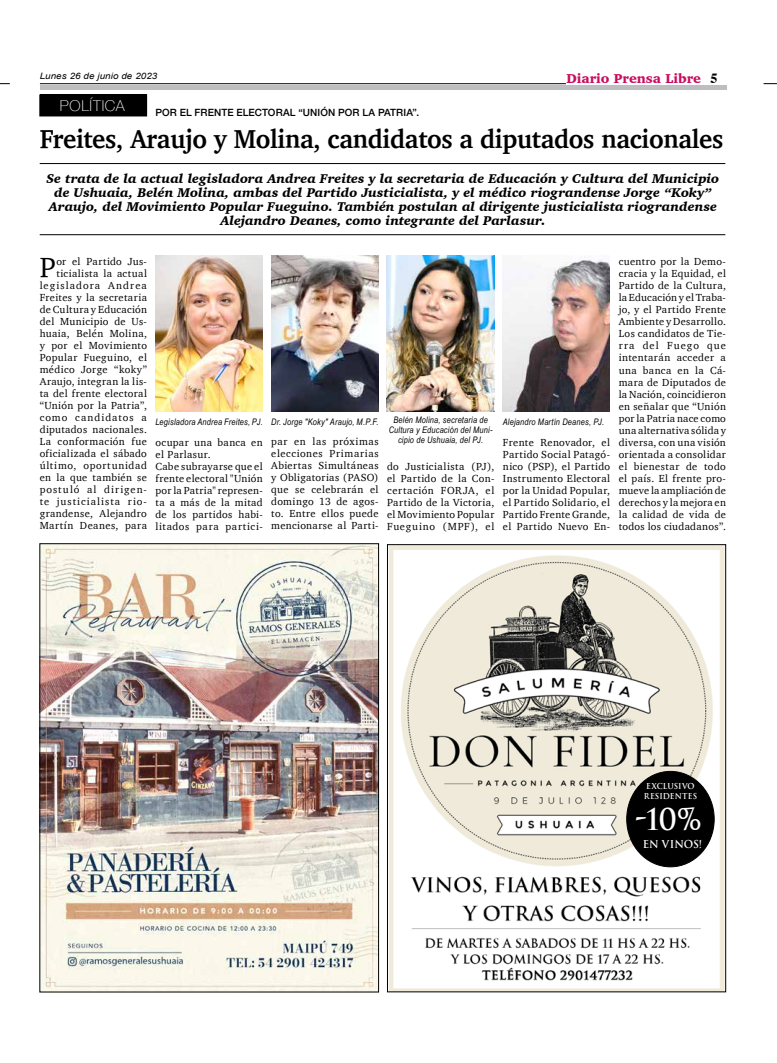
<style>
.page{position:relative;width:777px;height:1063px;background:#fff}
.page>*{position:absolute;margin:0;border:0;box-sizing:border-box;transform-origin:0 0}
.t1{font:700 29.4px "Trajan";color:#fff;scale:.95 1}
.t2{font:28.4px "Charter";color:#000}
.t3{font:700 26.6px "Charter";letter-spacing:-.01em;color:#000;scale:.95 1}
.t4{font:100 15px "Helvetica Neue";letter-spacing:.05em;color:#fff}
.t5{font:700 14px "Times";color:#000}
.t6{font:900 13.2px "Charter";color:#c80c5f}
.t7{font:italic 900 13px/14px "Charter";letter-spacing:.005em;color:#000;text-align:center}
.t8{font:700 10.7px "Trajan";color:#fff;scale:.95 1}
.t9{font:10.5px/12px "Charter";letter-spacing:.035em;color:#000;text-align:justify}
.t10{font:500 10px "Helvetica Neue";letter-spacing:.01em;color:#000}
.t11{font:italic 9px/10px "Arial Narrow";letter-spacing:.02em;color:#000;text-align:center}
.t12{font:italic 8.8px "Arial";letter-spacing:.01em;color:#000;scale:1.11 1}
.t13{font:700 8px/9.6px "Trajan";color:#fff;text-align:center;scale:.95 1}
</style>
<div class="page">
<hr style="left:40px;top:83px;width:526px;height:1px;background:#000">
<hr style="left:40px;top:85px;width:686px;height:4px;background:#bcbec0">
<svg style="left:763px;top:83px;width:14px;height:1px"></svg>
<img style="left:389px;top:546px;width:335px;height:444px">
<div style="left:387px;top:544px;width:339px;height:448px;border:1px solid #000"></div>
<div style="left:626px;top:771px;width:88px;height:96px;background:#000;border-radius:50%"></div>
<img style="left:42px;top:546px;width:335px;height:444px">
<div style="left:40px;top:544px;width:339px;height:448px;border:1px solid #000"></div>
<div style="left:40px;top:95px;width:107px;height:21px;background:#000"></div>
<hr style="left:40px;top:163px;width:685px;height:1px;background:#000">
<hr style="left:40px;top:235px;width:685px;height:1px;background:#000">
<img style="left:503px;top:256px;width:107px;height:155px">
<img style="left:155px;top:255px;width:108px;height:156px">
<img style="left:271px;top:255px;width:108px;height:156px">
<img style="left:387px;top:255px;width:107px;height:156px">
<p class="t12" style="left:40px;top:70px;width:108px">Lunes 26 de junio de 2023</p>
<p class="t6" style="left:566px;top:71px;width:136px">Diario Prensa Libre</p>
<h3 class="t5" style="left:710px;top:65px;width:8px">5</h3>
<h3 class="t4" style="left:60px;top:95px;width:67px">POLÍTICA</h3>
<p class="t10" style="left:155px;top:105px;width:265px">POR EL FRENTE ELECTORAL “UNIÓN POR LA PATRIA”.</p>
<h3 class="t3" style="left:40px;top:116px;width:721px">Freites, Araujo y Molina, candidatos a diputados nacionales</h3>
<p class="t7" style="left:47px;top:171px;width:674px">Se trata de la actual legisladora Andrea Freites y la secretaria de Educación y Cultura del Municipio de Ushuaia, Belén Molina, ambas del Partido Justicialista, y el médico riograndense Jorge “Koky” Araujo, del Movimiento Popular Fueguino. También postulan al dirigente justicialista riograndense Alejandro Deanes, como integrante del Parlasur.</p>
<p class="t9" style="left:40px;top:256px;width:109px;text-align:right">or el Partido Jus&shy;ticialista la actual legisladora Andrea<br>Freites y la secretaria de Cultura y Educación del Municipio de Us&shy;huaia, Belén Molina, y por el Movimiento<br>Popular Fueguino, el médico Jorge “koky”<br>Araujo, integran la lis&shy;ta del frente electoral “Unión por la Patria”, como candidatos a diputados nacionales.<br>La conformación fue oficializada el sábado último, oportunidad en la que también se postuló al dirigen&shy;te justicialista rio&shy;grandense, Alejandro<br>Martín Deanes, para</p>
<h2 class="t2" style="left:40px;top:243px;width:17px">P</h2>
<p class="t9" style="left:618px;top:256px;width:109px">cuentro por la Demo&shy;cracia y la Equidad, el Partido de la Cultura, la Educación y el Traba&shy;jo, y el Partido Frente Ambiente y Desarrollo.<br>Los candidatos de Tie&shy;rra del Fuego que intentarán acceder a una banca en la Cá&shy;mara de Diputados de la Nación, coincidieron en señalar que “Unión por la Patria nace como una alternativa sólida y diversa, con una visión orientada a consolidar el bienestar de todo el país. El frente pro&shy;mueve la ampliación de derechos y la mejora en la calidad de vida de todos los ciudadanos”.</p>
<p class="t11" style="left:155px;top:417px;width:225px">Legisladora Andrea Freites, PJ. Dr. Jorge "Koky" Araujo, M.P.F.</p>
<p class="t11" style="left:393px;top:415px;width:96px">Belén Molina, secretaria de</p>
<p class="t11" style="left:503px;top:417px;width:103px">Alejandro Martín Deanes, PJ.</p>
<p class="t11" style="left:389px;top:425px;width:105px">Cultura y Educación del Muni&shy;cipio de Ushuaia, del PJ.</p>
<p class="t9" style="left:155px;top:436px;width:109px;text-align:left">ocupar una banca en el Parlasur.<br>Cabe subrayarse que el frente electoral "Unión por la Patria" represen&shy;ta a más de la mitad de los partidos habi&shy;litados para partici-</p>
<p class="t9" style="left:271px;top:436px;width:109px">par en las próximas elecciones Primarias Abiertas Simultáneas y Obligatorias (PASO) que se celebrarán el domingo 13 de agos&shy;to. Entre ellos puede mencionarse al Parti-</p>
<p class="t9" style="left:503px;top:436px;width:109px">Frente Renovador, el Partido Social Patagó&shy;nico (PSP), el Partido Instrumento Electoral por la Unidad Popular, el Partido Solidario, el Partido Frente Grande, el Partido Nuevo En-</p>
<p class="t9" style="left:387px;top:460px;width:109px">do Justicialista (PJ), el Partido de la Con&shy;certación FORJA, el Partido de la Victoria, el Movimiento Popular Fueguino (MPF), el</p>
<p class="t13" style="left:644px;top:782px;width:58px">EXCLUSIVO<br>RESIDENTES</p>
<h1 class="t1" style="left:635px;top:801px;width:71px">-10%</h1>
<p class="t8" style="left:643px;top:837px;width:64px">EN VINOS!</p>
</div>
